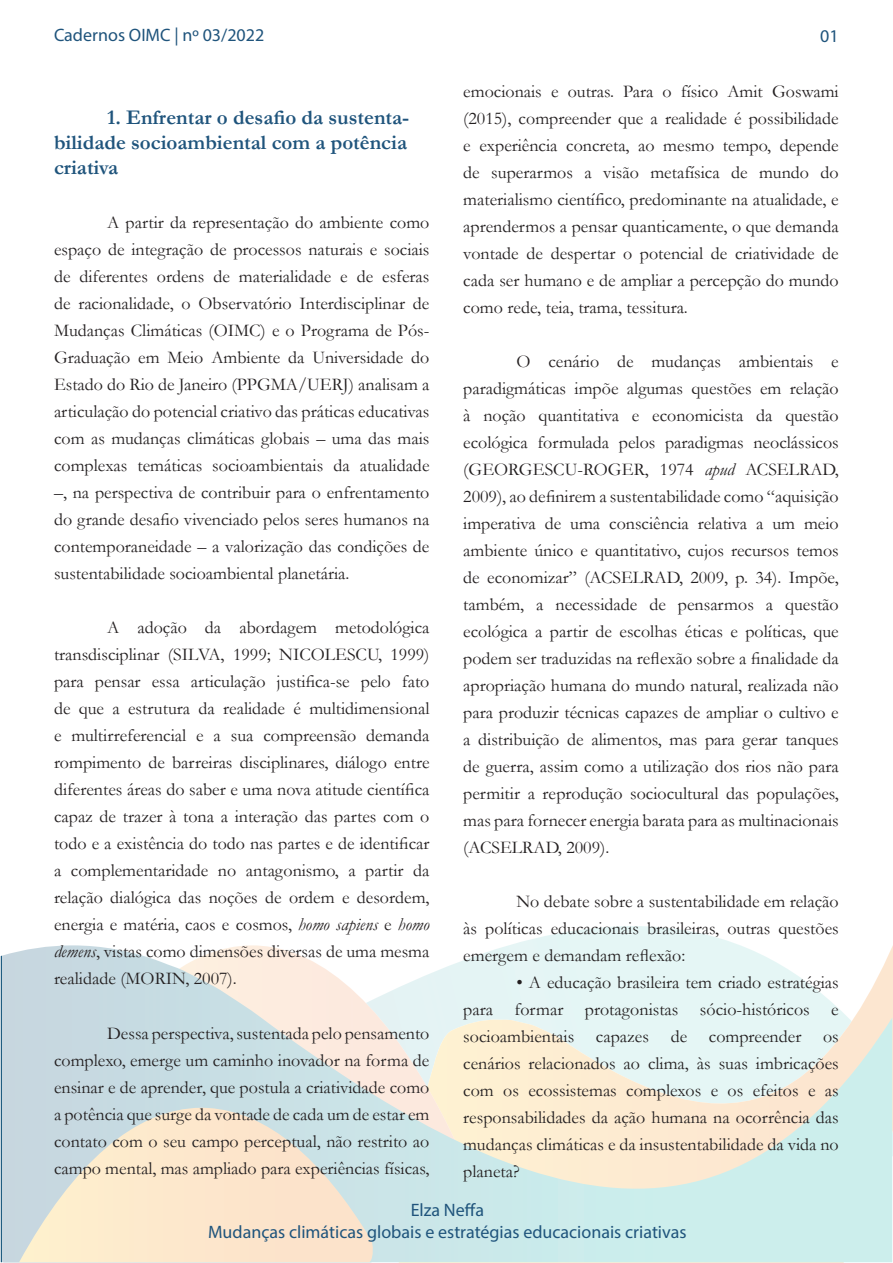
<style>
.page{position:relative;width:893px;height:1263px;background:#fff}
.page>*{position:absolute;margin:0;border:0;box-sizing:border-box;transform-origin:0 0}
.Subtítulo{font:700 21px/25.2px "Garamond";color:#1f547c;text-align:justify}
.Normal__Web{font:18px/27px "Garamond";color:#231f20;text-align:justify}
.t1{font:18px/21.6px "Myriad Pro";color:#1f547c;text-align:center}
.s1{font-style:italic}
</style>
<div class="page">
<svg style="left:2px;top:926px;width:890px;height:336px;background:#e3eae4"></svg>
<p class="t1" style="left:54px;top:24px;width:212px">Cadernos OIMC | nº 03/2022</p>
<p class="t1" style="left:820px;top:25px;width:20px">01</p>
<p class="Subtítulo" style="left:54px;top:105px;width:357px;text-indent:53px">1. Enfrentar o desafio da sustenta&shy;bilidade socioambiental com a potência criativa</p>
<p class="Normal__Web" style="left:54px;top:209px;width:377px;text-indent:53px">A partir da representação do ambiente como espaço de integração de processos naturais e sociais de diferentes ordens de materialidade e de esferas de racionalidade, o Observatório Interdisciplinar de Mudanças Climáticas (OIMC) e o Programa de Pós-Graduação em Meio Ambiente da Universidade do Estado do Rio de Janeiro (PPGMA/UERJ) analisam a articulação do potencial criativo das práticas educativas com as mudanças climáticas globais – uma das mais complexas temáticas socioambientais da atualidade –, na perspectiva de contribuir para o enfrentamento do grande desafio vivenciado pelos seres humanos na contemporaneidade – a valorização das condições de sustentabilidade socioambiental planetária.</p>
<p class="Normal__Web" style="left:54px;top:614px;width:377px;text-indent:53px">A adoção da abordagem metodológica transdisciplinar (SILVA, 1999; NICOLESCU, 1999) para pensar essa articulação justifica-se pelo fato de que a estrutura da realidade é multidimensional e multirreferencial e a sua compreensão demanda rompimento de barreiras disciplinares, diálogo entre diferentes áreas do saber e uma nova atitude científica capaz de trazer à tona a interação das partes com o todo e a existência do todo nas partes e de identificar a complementaridade no antagonismo, a partir da relação dialógica das noções de ordem e desordem, energia e matéria, caos e cosmos, <span class="s1">homo sapiens</span> e <span class="s1">homo demens</span>, vistas como dimensões diversas de uma mesma realidade (MORIN, 2007).</p>
<p class="Normal__Web" style="left:54px;top:1019px;width:377px;text-indent:53px">Dessa perspectiva, sustentada pelo pensamento complexo, emerge um caminho inovador na forma de ensinar e de aprender, que postula a criatividade como a potência que surge da vontade de cada um de estar em contato com o seu campo perceptual, não restrito ao campo mental, mas ampliado para experiências físicas,</p>
<p class="Normal__Web" style="left:463px;top:77px;width:377px">emocionais e outras. Para o físico Amit Goswami (2015), compreender que a realidade é possibilidade e experiência concreta, ao mesmo tempo, depende de superarmos a visão metafísica de mundo do materialismo científico, predominante na atualidade, e aprendermos a pensar quanticamente, o que demanda vontade de despertar o potencial de criatividade de cada ser humano e de ampliar a percepção do mundo como rede, teia, trama, tessitura.</p>
<p class="Normal__Web" style="left:463px;top:347px;width:377px;text-indent:53px">O cenário de mudanças ambientais e paradigmáticas impõe algumas questões em relação à noção quantitativa e economicista da questão ecológica formulada pelos paradigmas neoclássicos (GEORGESCU-ROGER, 1974 <span class="s1">apud</span> ACSELRAD, 2009), ao definirem a sustentabilidade como “aquisição imperativa de uma consciência relativa a um meio ambiente único e quantitativo, cujos recursos temos de economizar” (ACSELRAD, 2009, p. 34). Impõe, também, a necessidade de pensarmos a questão ecológica a partir de escolhas éticas e políticas, que podem ser traduzidas na reflexão sobre a finalidade da apropriação humana do mundo natural, realizada não para produzir técnicas capazes de ampliar o cultivo e a distribuição de alimentos, mas para gerar tanques de guerra, assim como a utilização dos rios não para permitir a reprodução sociocultural das populações, mas para fornecer energia barata para as multinacionais (ACSELRAD, 2009).</p>
<p class="Normal__Web" style="left:463px;top:887px;width:377px;text-indent:53px">No debate sobre a sustentabilidade em relação às políticas educacionais brasileiras, outras questões emergem e demandam reflexão:</p>
<p class="Normal__Web" style="left:463px;top:968px;width:377px;text-indent:53px">• A educação brasileira tem criado estratégias para formar protagonistas sócio-históricos e socioambientais capazes de compreender os cenários relacionados ao clima, às suas imbricações com os ecossistemas complexos e os efeitos e as responsabilidades da ação humana na ocorrência das mudanças climáticas e da insustentabilidade da vida no planeta?</p>
<p class="t1" style="left:208px;top:1199px;width:480px">Elza Neffa<br>Mudanças climáticas globais e estratégias educacionais criativas</p>
</div>
